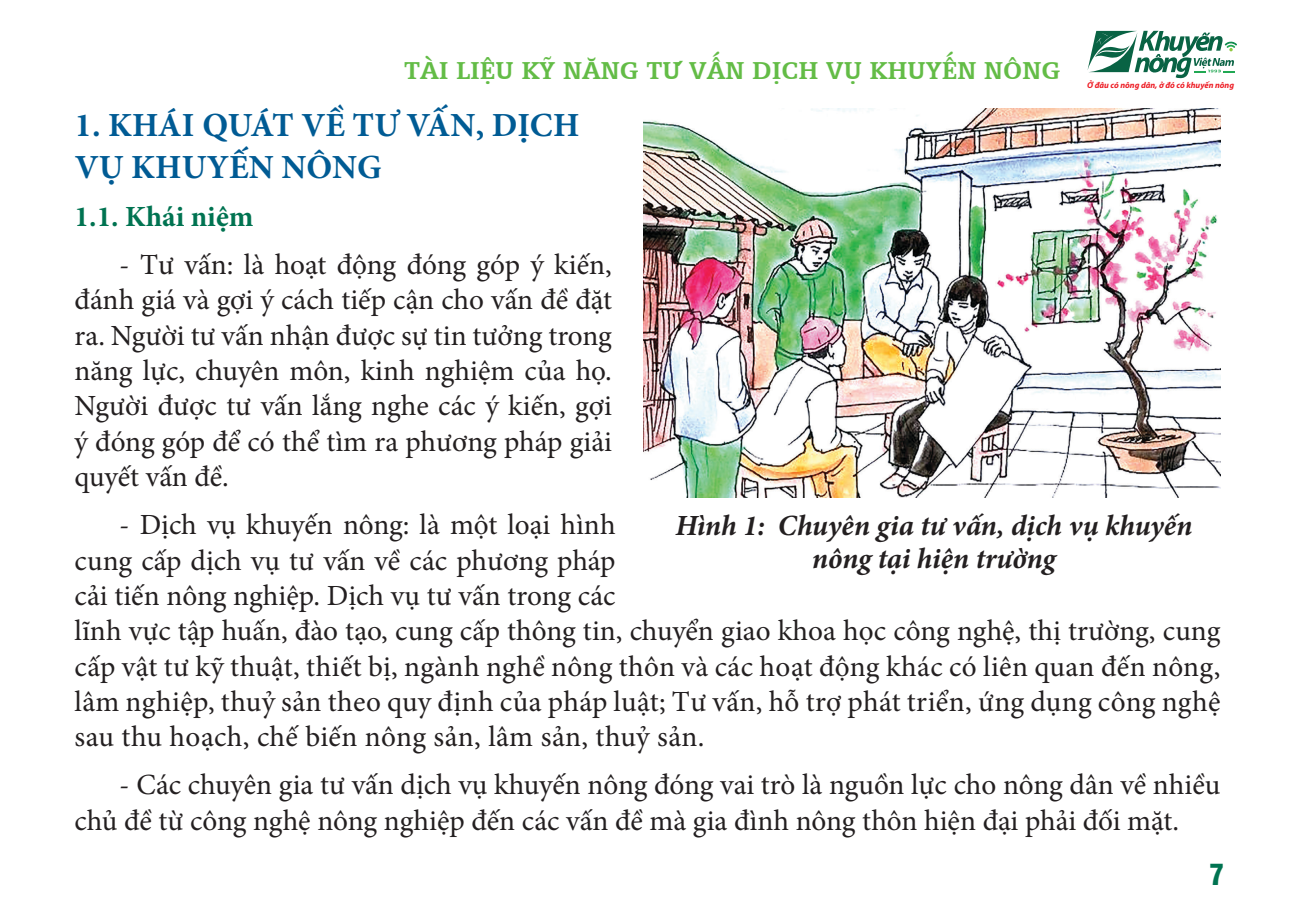
<style>
.page{position:relative;width:1295px;height:919px;background:#fff}
.page>*{position:absolute;margin:0;border:0;box-sizing:border-box;transform-origin:0 0}
.TIT_1_2_3{font:700 33.75px/42.1px "Minion Pro";letter-spacing:.005em;color:#005b94}
.t1{font:29.25px/35.3px "Minion Pro";color:#231f20}
.CHU_THICH{font:italic 700 29.25px/33.8px "Minion Pro";letter-spacing:-.005em;color:#231f20;text-align:center}
.TIT_1_1-1_2{font:700 29.25px "Minion Pro";color:#007351}
.t2{font:27px "UVN Ai Cap Nang";color:#63bc46}
.t3{font:27px "UTM Helvet Ins";color:#007351}
.t4{font:italic 700 8.55px "Myriad Pro";color:#ed1c24}
</style>
<div class="page">
<svg style="left:1087px;top:31px;width:150px;height:47px"></svg>
<img style="left:644px;top:108px;width:576px;height:389px">
<p class="t2" style="left:404px;top:51px;width:657px">TÀI LIỆU KỸ NĂNG TƯ VẤN DỊCH VỤ KHUYẾN NÔNG</p>
<p class="t4" style="left:1087px;top:79px;width:148px">Ở đâu có nông dân, ở đó có khuyến nông</p>
<p class="TIT_1_2_3" style="left:75px;top:103px;width:506px">1. KHÁI QUÁT VỀ TƯ VẤN, DỊCH<br>VỤ KHUYẾN NÔNG</p>
<p class="TIT_1_1-1_2" style="left:75px;top:196px;width:180px">1.1. Khái niệm</p>
<p class="t1" style="left:75px;top:247px;width:539px;text-align:justify;text-indent:45px">- Tư vấn: là hoạt động đóng góp ý kiến, đánh giá và gợi ý cách tiếp cận cho vấn đề đặt ra. Người tư vấn nhận được sự tin tưởng trong năng lực, chuyên môn, kinh nghiệm của họ.<br>Người được tư vấn lắng nghe các ý kiến, gợi ý đóng góp để có thể tìm ra phương pháp giải quyết vấn đề.</p>
<p class="t1" style="left:75px;top:507px;width:1147px;text-indent:45px">- Dịch vụ khuyến nông: là một loại hình<br>cung cấp dịch vụ tư vấn về các phương pháp<br>cải tiến nông nghiệp. Dịch vụ tư vấn trong các<br>lĩnh vực tập huấn, đào tạo, cung cấp thông tin, chuyển giao khoa học công nghệ, thị trường, cung cấp vật tư kỹ thuật, thiết bị, ngành nghề nông thôn và các hoạt động khác có liên quan đến nông, lâm nghiệp, thuỷ sản theo quy định của pháp luật; Tư vấn, hỗ trợ phát triển, ứng dụng công nghệ sau thu hoạch, chế biến nông sản, lâm sản, thuỷ sản.</p>
<p class="t1" style="left:75px;top:767px;width:1147px;text-indent:45px">- Các chuyên gia tư vấn dịch vụ khuyến nông đóng vai trò là nguồn lực cho nông dân về nhiều chủ đề từ công nghệ nông nghiệp đến các vấn đề mà gia đình nông thôn hiện đại phải đối mặt.</p>
<p class="CHU_THICH" style="left:675px;top:508px;width:519px">Hình 1: Chuyên gia tư vấn, dịch vụ khuyến nông tại hiện trường</p>
<p class="t3" style="left:1210px;top:852px;width:15px">7</p>
</div>
